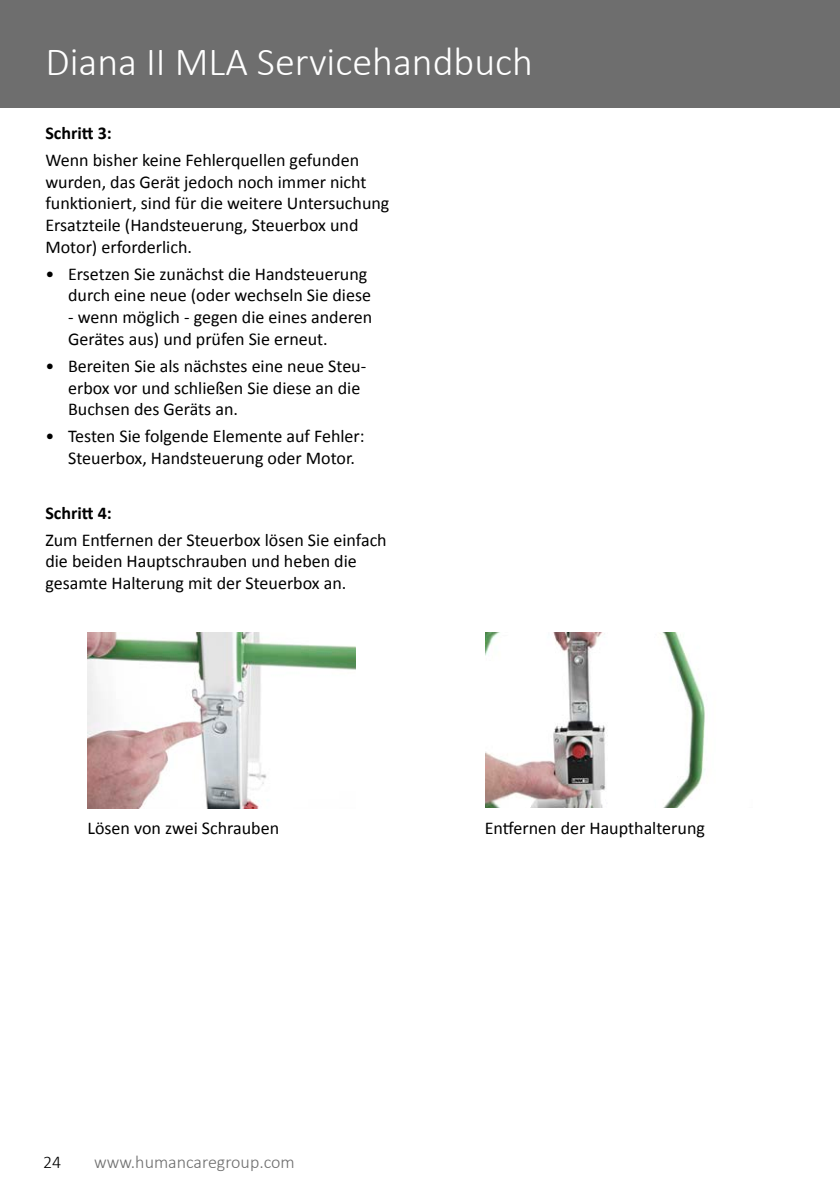
<style>
.page{position:relative;width:840px;height:1191px;background:#fff}
.page>*{position:absolute;margin:0;border:0;box-sizing:border-box;transform-origin:0 0}
.t1{font:300 40px "Calibri";color:#fff}
.t2{font:18px/21.6px "Calibri";color:#000}
.t3{font:300 18px "Calibri";color:#6e6e6e}
.t4{font:700 18px "Calibri";color:#000}
.t5{font:300 18px "Calibri";color:#000}
</style>
<div class="page">
<div style="left:0;top:0;width:839px;height:108px;background:#6e6e6e"></div>
<img style="left:88px;top:632px;width:267px;height:176px">
<img style="left:485px;top:632px;width:220px;height:175px">
<h1 class="t1" style="left:45px;top:37px;width:489px">Diana II MLA Servicehandbuch</h1>
<p class="t4" style="left:45px;top:120px;width:68px">Schritt 3:</p>
<p class="t2" style="left:45px;top:149px;width:345px">Wenn bisher keine Fehlerquellen gefunden wurden, das Gerät jedoch noch immer nicht funktioniert, sind für die weitere Untersuchung Ersatzteile (Handsteuerung, Steuerbox und Motor) erforderlich.</p>
<p class="t2" style="left:45px;top:262px;width:327px;text-align:right">• Ersetzen Sie zunächst die Handsteuerung durch eine neue (oder wechseln Sie diese</p>
<p class="t2" style="left:68px;top:306px;width:305px">- wenn möglich - gegen die eines anderen<br>Gerätes aus) und prüfen Sie erneut.</p>
<p class="t2" style="left:68px;top:355px;width:299px;text-indent:-23px">• Bereiten Sie als nächstes eine neue Steu&shy;erbox vor und schließen Sie diese an die<br>Buchsen des Geräts an.</p>
<p class="t2" style="left:68px;top:425px;width:298px;text-indent:-23px">• Testen Sie folgende Elemente auf Fehler:<br>Steuerbox, Handsteuerung oder Motor.</p>
<p class="t4" style="left:45px;top:500px;width:68px">Schritt 4:</p>
<p class="t2" style="left:45px;top:528px;width:342px">Zum Entfernen der Steuerbox lösen Sie einfach die beiden Hauptschrauben und heben die gesamte Halterung mit der Steuerbox an.</p>
<p class="t2" style="left:87px;top:816px;width:193px">Lösen von zwei Schrauben</p>
<p class="t2" style="left:484px;top:816px;width:221px">Entfernen der Haupthalterung</p>
<p class="t5" style="left:43px;top:1151px;width:20px">24</p>
<p class="t3" style="left:94px;top:1151px;width:202px">www.humancaregroup.com</p>
</div>
